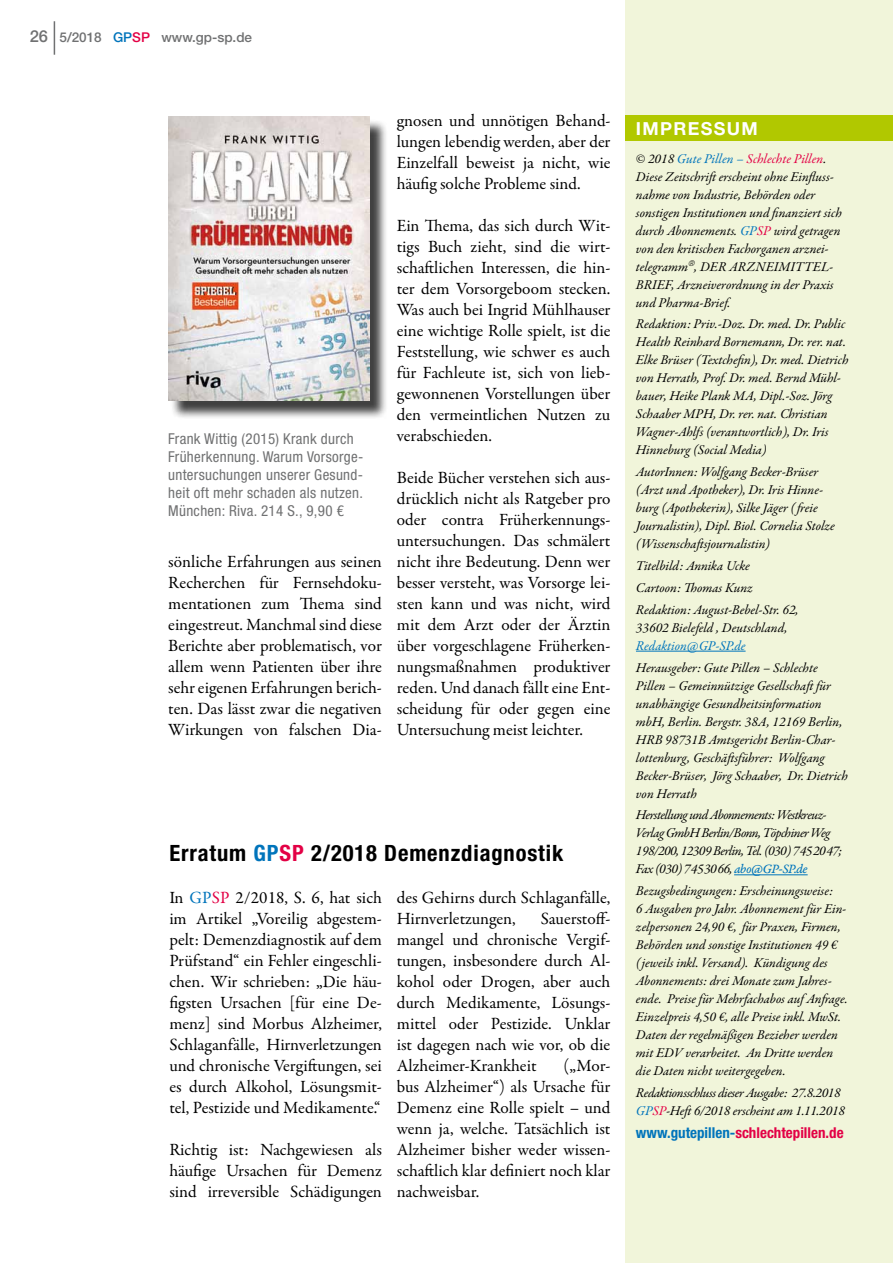
<style>
.page{position:relative;width:893px;height:1263px;background:#fff}
.page>*{position:absolute;margin:0;border:0;box-sizing:border-box;transform-origin:0 0}
.t1{font:700 condensed 22.5px "Helvetica Neue LT";letter-spacing:.04em;color:#000}
.t2{font:700 18px "Helvetica Neue LT";letter-spacing:.075em;color:#fff}
.t3{font:17.25px/21px "Garamond Premr Pro";color:#000;text-align:justify}
.t4{font:condensed 15px/18px "Helvetica Neue LT";letter-spacing:.02em;color:#707172}
.t5{font:700 condensed 15px "Helvetica Neue LT";color:#e30045}
.t6{font:italic 13.5px/18px "Garamond Premr Pro";letter-spacing:-.005em;color:#000}
.t7{font:italic 13.5px/18px "Garamond Premr Pro";letter-spacing:-.04em;color:#000}
.t8{font:italic 13.5px/18px "Garamond Premr Pro";letter-spacing:-.03em;color:#000}
.t9{font:500 13.5px "Helvetica Neue LT";color:#707172}
.t10{font:italic 13.5px "Garamond Premr Pro";letter-spacing:-.005em;color:#0074bb}
.s1{font-size:16.5px}
.s2{color:#0074bb}
.s3{color:#e30045}
.s4{font-family:"Garamond Premr Pro It Capt";font-style:normal;color:#0074bb}
</style>
<div class="page">
<hr style="left:54px;top:21px;width:1px;height:34px;background:#707172">
<div style="left:625px;top:0;width:268px;height:1263px;background:#f1f5da"></div>
<hr style="left:636px;top:651px;width:110px;height:1px;background:#0074bb">
<hr style="left:734px;top:874px;width:74px;height:1px;background:#0074bb">
<div style="left:625px;top:115px;width:268px;height:25px;background:#b1c800"></div>
<div style="left:171px;top:119px;width:217px;height:300px;background:#000;opacity:.75"></div>
<img style="left:168px;top:117px;width:201px;height:284px">
<p class="t9" style="left:30px;top:29px;width:224px"><span class="s1">26</span> 5/2018 <span class="s2">GP</span><span class="s3">SP</span> www.gp-sp.de</p>
<p class="t4" style="left:168px;top:430px;width:196px">Frank Wittig (2015) Krank durch<br>Früherkennung. Warum Vorsorge&shy;untersuchungen unserer Gesund&shy;heit oft mehr schaden als nutzen.<br>München: Riva. 214 S., 9,90 €</p>
<p class="t3" style="left:168px;top:551px;width:215px">sönliche Erfahrungen aus seinen Recherchen für Fernsehdoku&shy;mentationen zum Thema sind eingestreut. Manchmal sind diese Berichte aber problematisch, vor allem wenn Patienten über ihre sehr eigenen Erfahrungen berich&shy;ten. Das lässt zwar die negativen Wirkungen von falschen Dia-</p>
<p class="t3" style="left:397px;top:110px;width:215px">gnosen und unnötigen Behand&shy;lungen lebendig werden, aber der Einzelfall beweist ja nicht, wie häufig solche Probleme sind.</p>
<p class="t3" style="left:397px;top:215px;width:215px">Ein Thema, das sich durch Wit&shy;tigs Buch zieht, sind die wirt&shy;schaftlichen Interessen, die hin&shy;ter dem Vorsorgeboom stecken.<br>Was auch bei Ingrid Mühlhauser eine wichtige Rolle spielt, ist die Feststellung, wie schwer es auch für Fachleute ist, sich von lieb&shy;gewonnenen Vorstellungen über den vermeintlichen Nutzen zu verabschieden.</p>
<p class="t3" style="left:397px;top:467px;width:215px">Beide Bücher verstehen sich aus&shy;drücklich nicht als Ratgeber pro oder contra Früherkennungs&shy;untersuchungen. Das schmälert nicht ihre Bedeutung. Denn wer besser versteht, was Vorsorge lei&shy;sten kann und was nicht, wird mit dem Arzt oder der Ärztin über vorgeschlagene Früherken&shy;nungsmaßnahmen produktiver reden. Und danach fällt eine Ent&shy;scheidung für oder gegen eine Untersuchung meist leichter.</p>
<h1 class="t1" style="left:169px;top:840px;width:396px">Erratum <span class="s2">GP</span><span class="s3">SP</span> 2/2018 Demenzdiagnostik</h1>
<p class="t3" style="left:169px;top:887px;width:214px">In <span class="s2">GP</span><span class="s3">SP</span> 2/2018, S. 6, hat sich im Artikel „Voreilig abgestem&shy;pelt: Demenzdiagnostik auf dem Prüfstand“ ein Fehler eingeschli&shy;chen. Wir schrieben: „Die häu&shy;figsten Ursachen [für eine De&shy;menz] sind Morbus Alzheimer, Schlaganfälle, Hirnverletzungen und chronische Vergiftungen, sei es durch Alkohol, Lösungsmit&shy;tel, Pestizide und Medikamente.“</p>
<p class="t3" style="left:169px;top:1139px;width:214px">Richtig ist: Nachgewiesen als häufige Ursachen für Demenz sind irreversible Schädigungen</p>
<p class="t3" style="left:397px;top:887px;width:215px">des Gehirns durch Schlaganfälle,<br>Hirnverletzungen,</p>
<p class="t3" style="left:397px;top:908px;width:215px;text-indent:144px">Sauerstoff&shy;mangel und chronische Vergif&shy;tungen, insbesondere durch Al&shy;kohol oder Drogen, aber auch durch Medikamente, Lösungs&shy;mittel oder Pestizide. Unklar ist dagegen nach wie vor, ob die Alzheimer-Krankheit</p>
<p class="t3" style="left:397px;top:1055px;width:215px;text-indent:167px">(„Mor&shy;bus Alzheimer“) als Ursache für Demenz eine Rolle spielt – und wenn ja, welche. Tatsächlich ist Alzheimer bisher weder wissen&shy;schaftlich klar definiert noch klar nachweisbar.</p>
<p class="t2" style="left:636px;top:117px;width:124px">IMPRESSUM</p>
<p class="t6" style="left:636px;top:150px;width:208px">© 2018 <span class="s2">Gute Pillen –</span> <span class="s3">Schlechte Pillen</span>.<br>Diese Zeitschrift erscheint ohne Einfluss&shy;nahme von Industrie, Behörden oder sonstigen Institutionen und finanziert sich durch Abonnements. <span class="s2">GP</span><span class="s3">SP</span> wird getragen von den kritischen Fachorganen arznei&shy;telegramm<sup>®</sup>, DER ARZNEIMITTEL-BRIEF, Arzneiverordnung in der Praxis und Pharma-Brief.</p>
<p class="t6" style="left:636px;top:316px;width:214px">Redaktion: Priv.-Doz. Dr. med. Dr. Public Health Reinhard Bornemann, Dr. rer. nat.<br>Elke Brüser (Textchefin), Dr. med. Dietrich von Herrath, Prof. Dr. med. Bernd Mühl&shy;bauer, Heike Plank MA, Dipl.-Soz. Jörg Schaaber MPH, Dr. rer. nat. Christian Wagner-Ahlfs (verantwortlich), Dr. Iris Hinneburg (Social Media)</p>
<p class="t6" style="left:636px;top:464px;width:200px">AutorInnen: Wolfgang Becker-Brüser (Arzt und Apotheker), Dr. Iris Hinne&shy;burg (Apothekerin), Silke Jäger ( freie Journalistin), Dipl. Biol. Cornelia Stolze (Wissenschaftsjournalistin)</p>
<p class="t6" style="left:636px;top:556px;width:164px;line-height:21.9px">Titelbild: Annika Ucke<br>Cartoon: Thomas Kunz<br>Redaktion: August-Bebel-Str. 62,</p>
<p class="t6" style="left:636px;top:619px;width:153px">33602 Bielefeld , Deutschland,</p>
<p class="t10" style="left:636px;top:637px;width:111px">Redaktion@GP-SP.de</p>
<p class="t6" style="left:636px;top:659px;width:214px">Herausgeber: Gute Pillen – Schlechte Pillen – Gemeinnützige Gesellschaft für unabhängige Gesundheitsinformation mbH, Berlin. Bergstr. 38A, 12169 Berlin, HRB 98731B Amtsgericht Berlin-Char&shy;lottenburg, Geschäftsführer: Wolfgang Becker-Brüser, Jörg Schaaber, Dr. Dietrich von Herrath</p>
<p class="t7" style="left:636px;top:807px;width:208px">Herstellung und Abonnements: Westkreuz-Verlag GmbH Berlin/Bonn, Töpchiner Weg 198/200, 12309 Berlin, Tel. (030) 7452047; Fax (030) 7453066, <span class="s4">abo@GP-SP.de</span></p>
<p class="t6" style="left:636px;top:883px;width:213px">Bezugsbedingungen: Erscheinungsweise:<br>6 Ausgaben pro Jahr. Abonnement für Ein&shy;zelpersonen 24,90 €, für Praxen, Firmen, Behörden und sonstige Institutionen 49 € (jeweils inkl. Versand). Kündigung des Abonnements: drei Monate zum Jahres&shy;ende. Preise für Mehrfachabos auf Anfrage.<br>Einzelpreis 4,50 €, alle Preise inkl. MwSt.<br>Daten der regelmäßigen Bezieher werden mit EDV verarbeitet. An Dritte werden die Daten nicht weitergegeben.</p>
<p class="t8" style="left:636px;top:1084px;width:211px">Redaktionsschluss dieser Ausgabe: 27.8.2018<br><span class="s2">GP</span><span class="s3">SP</span>-Heft 6/2018 erscheint am 1.11.2018</p>
<p class="t5" style="left:636px;top:1123px;width:209px"><span class="s2">www.gutepillen-</span>schlechtepillen.de</p>
</div>
